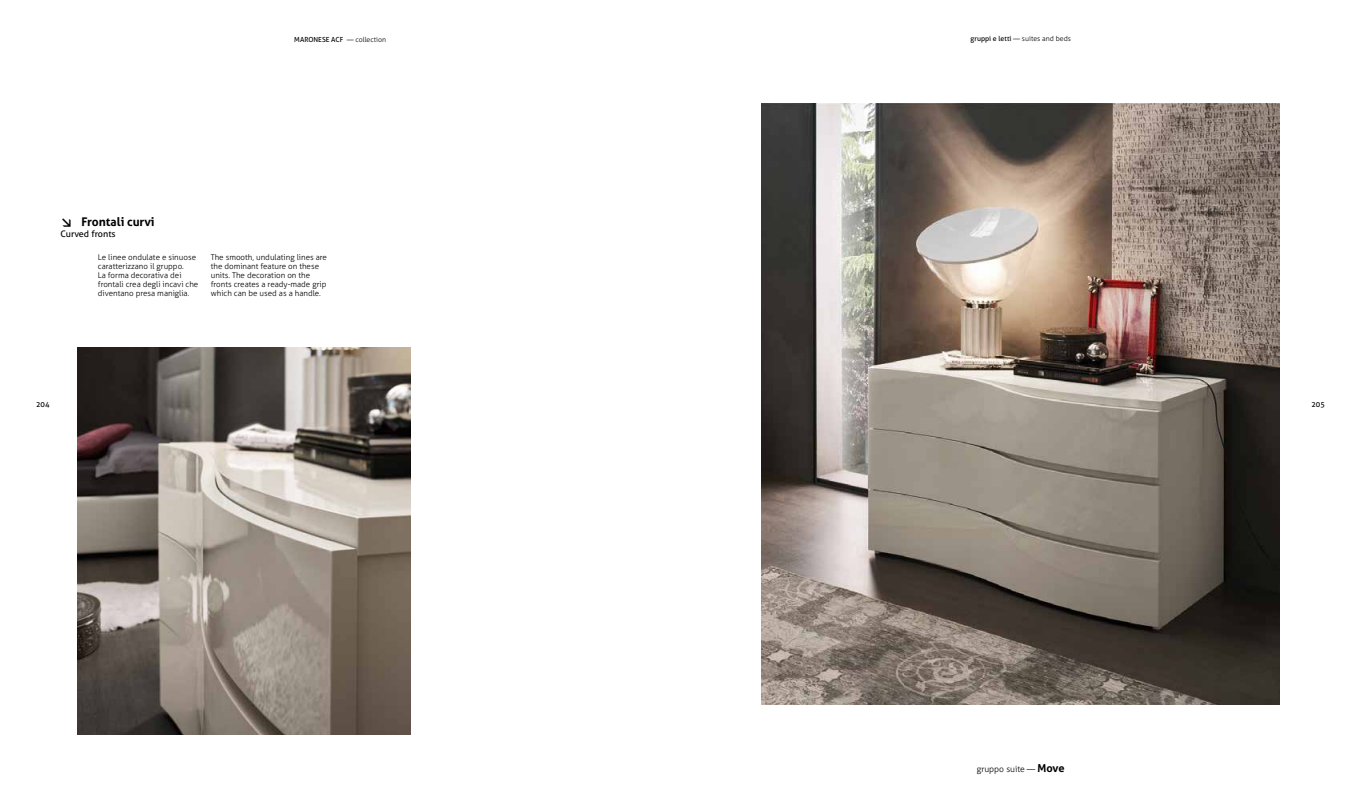
<style>
.page{position:relative;width:1361px;height:808px;background:#fff}
.page>*{position:absolute;margin:0;border:0;box-sizing:border-box;transform-origin:0 0}
.t1{font:700 12px "Aller";color:#000}
.t2{font:9px "Aller";color:#000}
.t3{font:300 8.5px "Aller";color:#000}
.t4{font:300 8px/9px "Aller";color:#000}
.t5{font:7.5px "Aller";color:#000}
.t6{font:300 7px "Aller";color:#000}
.t7{font:7px "Aller";color:#000}
.s1{font-weight:300}
.s2{font-weight:400}
.s3{font-family:"DIN Pro"}
.s4{font-weight:700;font-size:11px}
</style>
<div class="page">
<img style="left:77px;top:348px;width:334px;height:386px">
<img style="left:761px;top:103px;width:519px;height:601px">
<p class="t7" style="left:294px;top:35px;width:93px">MARONESE ACF <span class="s1">— collection</span></p>
<p class="t6" style="left:970px;top:34px;width:102px"><span class="s2">gruppi e letti</span> — suites and beds</p>
<h1 class="t1" style="left:60px;top:214px;width:96px"><span class="s3">↘</span> Frontali curvi</h1>
<p class="t2" style="left:60px;top:228px;width:57px">Curved fronts</p>
<p class="t4" style="left:98px;top:253px;width:102px">Le linee ondulate e sinuose caratterizzano il gruppo.<br>La forma decorativa dei frontali crea degli incavi che diventano presa maniglia.</p>
<p class="t4" style="left:211px;top:253px;width:118px">The smooth, undulating lines are the dominant feature on these units. The decoration on the fronts creates a ready-made grip which can be used as a handle.</p>
<p class="t5" style="left:36px;top:399px;width:15px">204</p>
<p class="t5" style="left:1311px;top:399px;width:15px">205</p>
<p class="t3" style="left:977px;top:764px;width:89px">gruppo suite — <span class="s4">Move</span></p>
</div>
